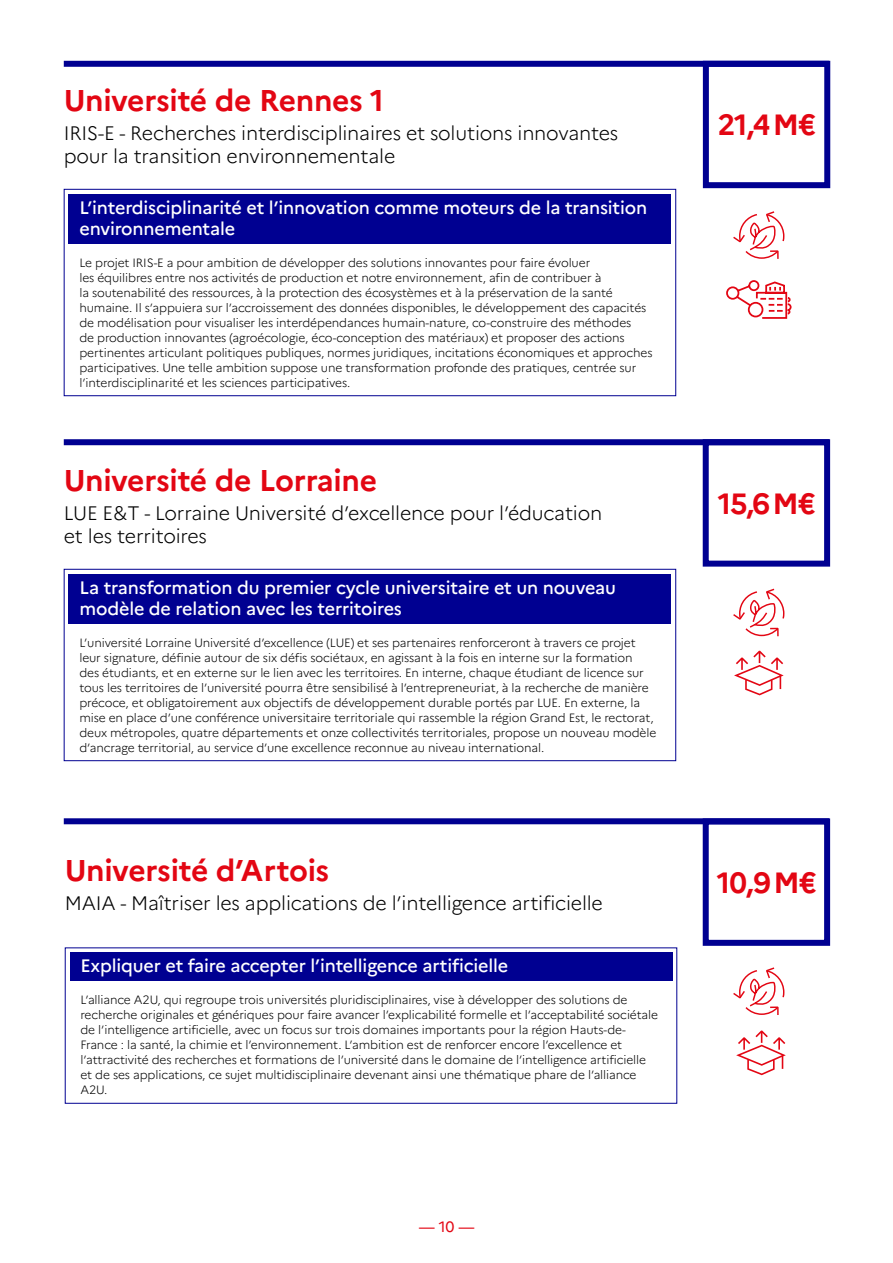
<style>
.page{position:relative;width:893px;height:1263px;background:#fff}
.page>*{position:absolute;margin:0;border:0;box-sizing:border-box;transform-origin:0 0}
.t1{font:700 30px "Marianne";letter-spacing:-.01em;color:#e30613}
.t2{font:700 29.25px "Marianne";letter-spacing:.03em;color:#e30613}
.t3{font:300 19.5px/22.5px "Marianne";letter-spacing:-.01em;color:#000}
.t4{font:500 18px/21px "Marianne";letter-spacing:-.01em;color:#fff}
.t5{font:15px "Marianne";color:#e30613}
.t6{font:300 12px/15px "Marianne";letter-spacing:-.01em;color:#000}
</style>
<div class="page">
<div style="left:70px;top:952px;width:602px;height:29px;background:#000091"></div>
<div style="left:65px;top:947px;width:612px;height:157px;border:1px solid #000091"></div>
<div style="left:69px;top:194px;width:602px;height:50px;background:#000091"></div>
<div style="left:64px;top:189px;width:612px;height:207px;border:1px solid #000091"></div>
<div style="left:69px;top:574px;width:602px;height:49px;background:#000091"></div>
<div style="left:64px;top:569px;width:612px;height:192px;border:1px solid #000091"></div>
<div style="left:64px;top:61px;width:765px;height:6px;background:#000091"></div>
<div style="left:64px;top:439px;width:765px;height:6px;background:#000091"></div>
<div style="left:64px;top:818px;width:765px;height:6px;background:#000091"></div>
<svg style="left:733px;top:211px;width:52px;height:48px"></svg>
<svg style="left:726px;top:280px;width:66px;height:39px"></svg>
<svg style="left:733px;top:588px;width:52px;height:49px"></svg>
<svg style="left:733px;top:967px;width:52px;height:48px"></svg>
<svg style="left:734px;top:651px;width:50px;height:44px"></svg>
<svg style="left:736px;top:1030px;width:50px;height:45px"></svg>
<div style="left:703px;top:61px;width:127px;height:127px;border:6px solid #000091"></div>
<div style="left:703px;top:439px;width:127px;height:128px;border:6px solid #000091"></div>
<div style="left:703px;top:818px;width:127px;height:128px;border:6px solid #000091"></div>
<h1 class="t1" style="left:64px;top:82px;width:322px">Université de Rennes 1</h1>
<h3 class="t3" style="left:64px;top:122px;width:556px">IRIS-E - Recherches interdisciplinaires et solutions innovantes pour la transition environnementale</h3>
<h3 class="t4" style="left:79px;top:197px;width:569px">L’interdisciplinarité et l’innovation comme moteurs de la transition environnementale</h3>
<p class="t6" style="left:79px;top:255px;width:575px">Le projet IRIS-E a pour ambition de développer des solutions innovantes pour faire évoluer<br>les équilibres entre nos activités de production et notre environnement, afin de contribuer à<br>la soutenabilité des ressources, à la protection des écosystèmes et à la préservation de la santé humaine. Il s’appuiera sur l’accroissement des données disponibles, le développement des capacités de modélisation pour visualiser les interdépendances humain-nature, co-construire des méthodes<br>de production innovantes (agroécologie, éco-conception des matériaux) et proposer des actions pertinentes articulant politiques publiques, normes juridiques, incitations économiques et approches participatives. Une telle ambition suppose une transformation profonde des pratiques, centrée sur l’interdisciplinarité et les sciences participatives.</p>
<h1 class="t1" style="left:64px;top:462px;width:315px">Université de Lorraine</h1>
<h3 class="t3" style="left:64px;top:502px;width:540px">LUE E&amp;T - Lorraine Université d’excellence pour l’éducation et les territoires</h3>
<h3 class="t4" style="left:79px;top:577px;width:538px">La transformation du premier cycle universitaire et un nouveau modèle de relation avec les territoires</h3>
<p class="t6" style="left:79px;top:635px;width:578px">L’université Lorraine Université d’excellence (LUE) et ses partenaires renforceront à travers ce projet leur signature, définie autour de six défis sociétaux, en agissant à la fois en interne sur la formation<br>des étudiants, et en externe sur le lien avec les territoires. En interne, chaque étudiant de licence sur tous les territoires de l’université pourra être sensibilisé à l’entrepreneuriat, à la recherche de manière précoce, et obligatoirement aux objectifs de développement durable portés par LUE. En externe, la mise en place d’une conférence universitaire territoriale qui rassemble la région Grand Est, le rectorat, deux métropoles, quatre départements et onze collectivités territoriales, propose un nouveau modèle d’ancrage territorial, au service d’une excellence reconnue au niveau international.</p>
<h1 class="t1" style="left:65px;top:852px;width:266px">Université d’Artois</h1>
<h3 class="t3" style="left:65px;top:892px;width:540px">MAIA - Maîtriser les applications de l’intelligence artificielle</h3>
<h3 class="t4" style="left:80px;top:955px;width:429px">Expliquer et faire accepter l’intelligence artificielle</h3>
<p class="t6" style="left:80px;top:992px;width:579px">L’alliance A2U, qui regroupe trois universités pluridisciplinaires, vise à développer des solutions de recherche originales et génériques pour faire avancer l’explicabilité formelle et l’acceptabilité sociétale de l’intelligence artificielle, avec un focus sur trois domaines importants pour la région Hauts-de-France : la santé, la chimie et l’environnement. L’ambition est de renforcer encore l’excellence et l’attractivité des recherches et formations de l’université dans le domaine de l’intelligence artificielle et de ses applications, ce sujet multidisciplinaire devenant ainsi une thématique phare de l’alliance A2U.</p>
<p class="t5" style="left:419px;top:1217px;width:57px">— 10 —</p>
<h2 class="t2" style="left:718px;top:107px;width:100px">21,4M€</h2>
<h2 class="t2" style="left:718px;top:486px;width:100px">15,6M€</h2>
<h2 class="t2" style="left:717px;top:865px;width:102px">10,9M€</h2>
</div>
